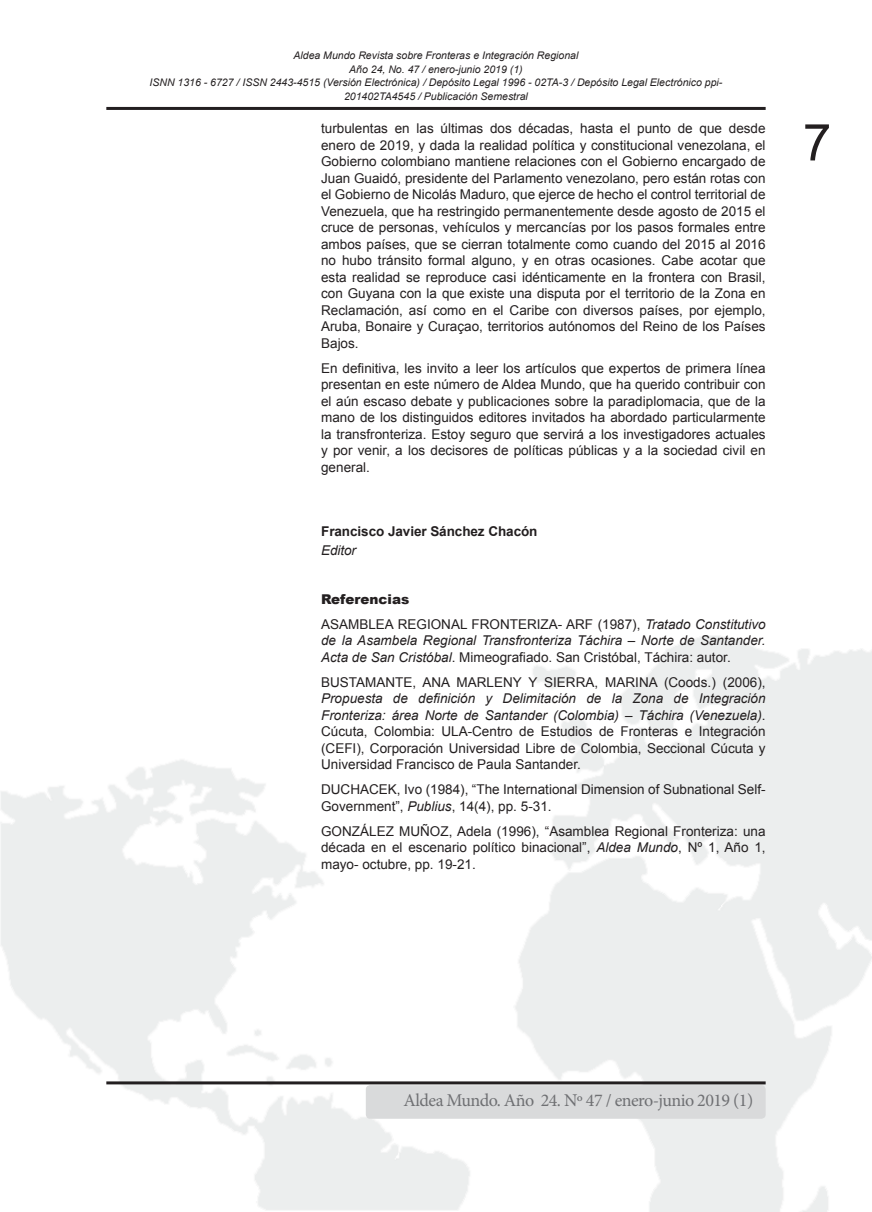
<style>
.page{position:relative;width:872px;height:1212px;background:#fff}
.page>*{position:absolute;margin:0;border:0;box-sizing:border-box;transform-origin:0 0}
.t1{font:51px "Arial";color:#231f20}
.t2{font:18px "Minion Pro";letter-spacing:-.03em;color:#6f7073}
.t3{font:13.5px/16.5px "Arial";color:#231f20;text-align:justify}
.t4{font:italic 13.5px/16.5px "Arial";color:#231f20}
.t5{font:700 13.5px "Arial";letter-spacing:-.005em;color:#231f20}
.t6{font:italic 10.5px/13.5px "Arial";color:#231f20;text-align:center}
.s1{font-weight:900}
.s2{font-style:italic}
.s3{font-style:normal}
</style>
<div class="page">
<img style="left:1px;top:636px;width:871px;height:576px">
<hr style="left:106px;top:107px;width:659px;height:3px;background:#231f20">
<hr style="left:106px;top:1081px;width:659px;height:3px;background:#231f20">
<div style="left:366px;top:1085px;width:399px;height:34px;background:#d9dadb;border-radius:4px"></div>
<p class="t6" style="left:150px;top:49px;width:574px">Aldea Mundo Revista sobre Fronteras e Integración Regional<br>Año 24, No. 47 / enero-junio 2019 (1)<br>ISNN 1316 - 6727 / ISSN 2443-4515 (Versión Electrónica) / Depósito Legal 1996 - 02TA-3 / Depósito Legal Electrónico ppi-201402TA4545 / Publicación Semestral</p>
<p class="t3" style="left:321px;top:120px;width:446px">turbulentas en las últimas dos décadas, hasta el punto de que desde enero de 2019, y dada la realidad política y constitucional venezolana, el Gobierno colombiano mantiene relaciones con el Gobierno encargado de Juan Guaidó, presidente del Parlamento venezolano, pero están rotas con el Gobierno de Nicolás Maduro, que ejerce de hecho el control territorial de Venezuela, que ha restringido permanentemente desde agosto de 2015 el cruce de personas, vehículos y mercancías por los pasos formales entre ambos países, que se cierran totalmente como cuando del 2015 al 2016 no hubo tránsito formal alguno, y en otras ocasiones. Cabe acotar que esta realidad se reproduce casi idénticamente en la frontera con Brasil, con Guyana con la que existe una disputa por el territorio de la Zona en Reclamación, así como en el Caribe con diversos países, por ejemplo, Aruba, Bonaire y Curaçao, territorios autónomos del Reino de los Países Bajos.</p>
<p class="t3" style="left:321px;top:360px;width:446px">En definitiva, les invito a leer los artículos que expertos de primera línea presentan en este número de Aldea Mundo, que ha querido contribuir con el aún escaso debate y publicaciones sobre la paradiplomacia, que de la mano de los distinguidos editores invitados ha abordado particularmente la transfronteriza. Estoy seguro que servirá a los investigadores actuales y por venir, a los decisores de políticas públicas y a la sociedad civil en general.</p>
<p class="t5" style="left:321px;top:522px;width:218px">Francisco Javier Sánchez Chacón</p>
<p class="t4" style="left:321px;top:542px;width:36px">Editor</p>
<p class="t3" style="left:321px;top:586px;width:446px;line-height:25px"><span class="s1">Referencias<br></span>ASAMBLEA REGIONAL FRONTERIZA- ARF (1987), <span class="s2">Tratado Constitutivo</span></p>
<p class="t4" style="left:321px;top:632px;width:446px">de la Asambela Regional Transfronteriza Táchira – Norte de Santander.<br>Acta de San Cristóbal<span class="s3">. Mimeografiado. San Cristóbal, Táchira: autor.</span></p>
<p class="t3" style="left:321px;top:674px;width:446px">BUSTAMANTE, ANA MARLENY Y SIERRA, MARINA (Coods.) (2006),</p>
<p class="t3" style="left:321px;top:690px;width:446px"><span class="s2">Propuesta de definición y Delimitación de la Zona de Integración Fronteriza: área Norte de Santander (Colombia) – Táchira (Venezuela)</span>.<br>Cúcuta, Colombia: ULA-Centro de Estudios de Fronteras e Integración (CEFI), Corporación Universidad Libre de Colombia, Seccional Cúcuta y Universidad Francisco de Paula Santander.</p>
<p class="t3" style="left:321px;top:781px;width:446px">DUCHACEK, Ivo (1984), “The International Dimension of Subnational Self-<br>Government”, <span class="s2">Publius</span>, 14(4), pp. 5-31.</p>
<p class="t3" style="left:321px;top:823px;width:446px">GONZÁLEZ MUÑOZ, Adela (1996), “Asamblea Regional Fronteriza: una década en el escenario político binacional”, <span class="s2">Aldea Mundo</span>, Nº 1, Año 1, mayo- octubre, pp. 19-21.</p>
<h1 class="t1" style="left:803px;top:109px;width:30px">7</h1>
<h2 class="t2" style="left:403px;top:1088px;width:351px">Aldea Mundo. Año 24. Nº 47 / enero-junio 2019 (1)</h2>
</div>
